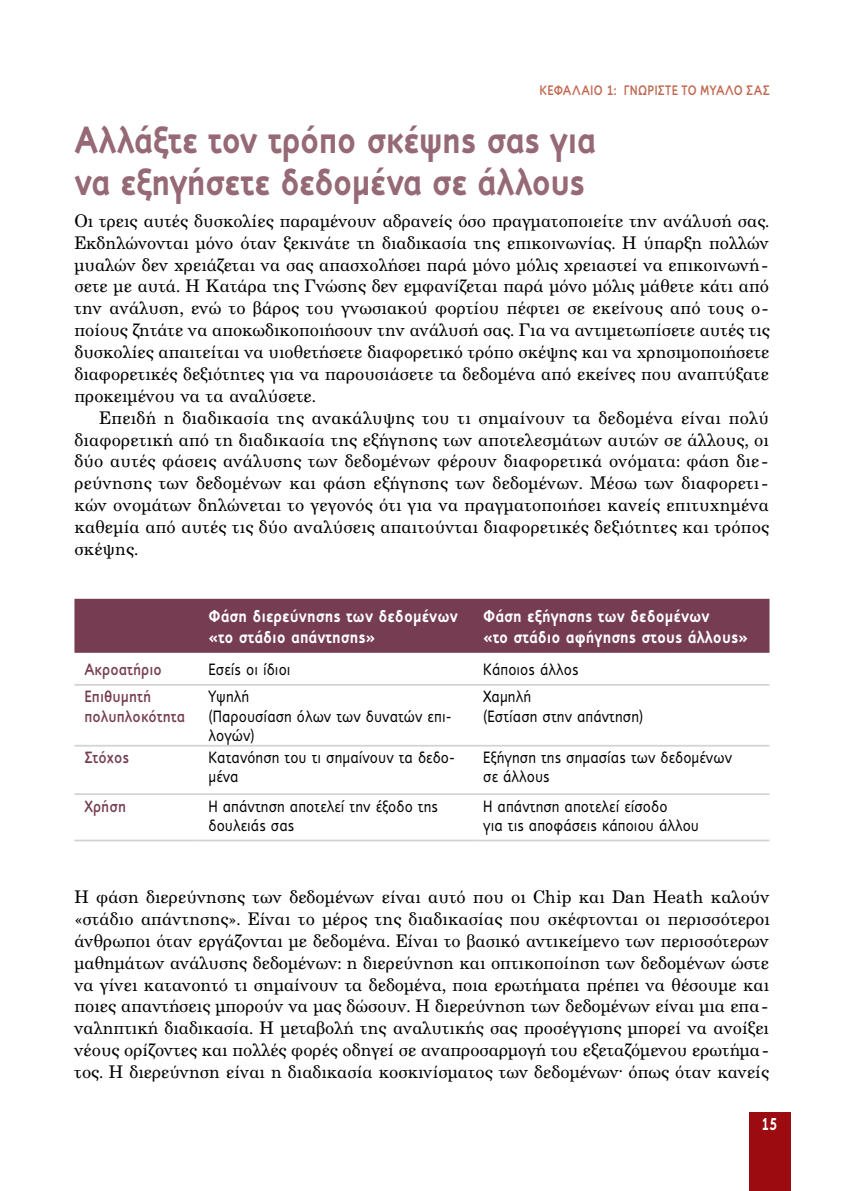
<style>
.page{position:relative;width:844px;height:1191px;background:#fff}
.page>*{position:absolute;margin:0;border:0;box-sizing:border-box;transform-origin:0 0}
.t1{font:700 38.5px/42px "PF Textbook";letter-spacing:-.02em;color:#966976;scale:.9 1}
.t2{font:17.5px/21.9px "PF Century";letter-spacing:.005em;color:#000;text-align:justify}
.t3{font:700 17.5px/21px "PF Textbook";letter-spacing:.005em;color:#fff;scale:.9 1}
.t4{font:700 17.5px "PF Textbook";letter-spacing:.005em;color:#fff;scale:.75 1}
.t5{font:16.62px/19.2px "PF Textbook";letter-spacing:.005em;color:#000;scale:.9 1}
.t6{font:500 16.62px/19.2px "PF Textbook";letter-spacing:.005em;color:#763c52;scale:.9 1}
.t7{font:500 14px "PF Textbook";letter-spacing:.085em;color:#c06851;scale:.9 1}
</style>
<div class="page">
<div style="left:748px;top:1112px;width:41px;height:79px;background:#9c0b0f"></div>
<div style="left:74px;top:599px;width:695px;height:54px;background:#763c52"></div>
<hr style="left:74px;top:684px;width:124px;height:1px;background:#d1d3d4">
<hr style="left:198px;top:684px;width:275px;height:1px;background:#d1d3d4">
<hr style="left:473px;top:684px;width:296px;height:1px;background:#d1d3d4">
<hr style="left:74px;top:745px;width:124px;height:1px;background:#d1d3d4">
<hr style="left:198px;top:745px;width:275px;height:1px;background:#d1d3d4">
<hr style="left:473px;top:745px;width:296px;height:1px;background:#d1d3d4">
<hr style="left:74px;top:793px;width:124px;height:2px;background:#d1d3d4">
<hr style="left:198px;top:793px;width:275px;height:2px;background:#d1d3d4">
<hr style="left:473px;top:793px;width:296px;height:2px;background:#d1d3d4">
<hr style="left:74px;top:839px;width:124px;height:2px;background:#d1d3d4">
<hr style="left:198px;top:839px;width:275px;height:2px;background:#d1d3d4">
<hr style="left:473px;top:839px;width:296px;height:2px;background:#d1d3d4">
<p class="t7" style="left:539px;top:82px;width:256px">Κεφάλαιο 1: Γνωρίστε το μυαλό σας</p>
<h1 class="t1" style="left:74px;top:119px;width:580px">Αλλάξτε τον τρόπο σκέψης σας για να εξηγήσετε δεδομένα σε άλλους</h1>
<p class="t2" style="left:74px;top:209px;width:696px">Οι τρεις αυτές δυσκολίες παραμένουν αδρανείς όσο πραγματοποιείτε την ανάλυσή σας.<br>Εκδηλώνονται μόνο όταν ξεκινάτε τη διαδικασία της επικοινωνίας. Η ύπαρξη πολλών μυαλών δεν χρειάζεται να σας απασχολήσει παρά μόνο μόλις χρειαστεί να επικοινωνή&shy;σετε με αυτά. Η Κατάρα της Γνώσης δεν εμφανίζεται παρά μόνο μόλις μάθετε κάτι από την ανάλυση, ενώ το βάρος του γνωσιακού φορτίου πέφτει σε εκείνους από τους ο&shy;ποίους ζητάτε να αποκωδικοποιήσουν την ανάλυσή σας. Για να αντιμετωπίσετε αυτές τις δυσκολίες απαιτείται να υιοθετήσετε διαφορετικό τρόπο σκέψης και να χρησιμοποιήσετε διαφορετικές δεξιότητες για να παρουσιάσετε τα δεδομένα από εκείνες που αναπτύξατε προκειμένου να τα αναλύσετε.</p>
<p class="t2" style="left:74px;top:406px;width:696px;text-indent:25px">Επειδή η διαδικασία της ανακάλυψης του τι σημαίνουν τα δεδομένα είναι πολύ διαφορετική από τη διαδικασία της εξήγησης των αποτελεσμάτων αυτών σε άλλους, οι δύο αυτές φάσεις ανάλυσης των δεδομένων φέρουν διαφορετικά ονόματα: φάση διε&shy;ρεύνησης των δεδομένων και φάση εξήγησης των δεδομένων. Μέσω των διαφορετι&shy;κών ονομάτων δηλώνεται το γεγονός ότι για να πραγματοποιήσει κανείς επιτυχημένα καθεμία από αυτές τις δύο αναλύσεις απαιτούνται διαφορετικές δεξιότητες και τρόπος σκέψης.</p>
<p class="t3" style="left:208px;top:605px;width:278px">Φάση διερεύνησης των δεδομένων «το στάδιο απάντησης»</p>
<p class="t3" style="left:483px;top:605px;width:295px">Φάση εξήγησης των δεδομένων<br>«το στάδιο αφήγησης στους άλλους»</p>
<p class="t6" style="left:84px;top:660px;width:88px">Ακροατήριο</p>
<p class="t5" style="left:208px;top:660px;width:93px">Εσείς οι ίδιοι</p>
<p class="t5" style="left:483px;top:660px;width:107px">Κάποιος άλλος</p>
<p class="t6" style="left:84px;top:687px;width:113px">Επιθυμητή πολυπλοκότητα</p>
<p class="t5" style="left:208px;top:687px;width:272px">Υψηλή<br>(Παρουσίαση όλων των δυνατών επι&shy;λογών)</p>
<p class="t5" style="left:483px;top:687px;width:179px">Χαμηλή<br>(Εστίαση στην απάντηση)</p>
<p class="t6" style="left:84px;top:748px;width:51px">Στόχος</p>
<p class="t5" style="left:208px;top:748px;width:275px">Κατανόηση του τι σημαίνουν τα δεδο&shy;μένα</p>
<p class="t5" style="left:483px;top:748px;width:278px">Εξήγηση της σημασίας των δεδομένων σε άλλους</p>
<p class="t6" style="left:84px;top:796px;width:48px">Χρήση</p>
<p class="t5" style="left:208px;top:796px;width:256px">Η απάντηση αποτελεί την έξοδο της δουλειάς σας</p>
<p class="t5" style="left:483px;top:796px;width:241px">Η απάντηση αποτελεί είσοδο<br>για τις αποφάσεις κάποιου άλλου</p>
<p class="t2" style="left:74px;top:885px;width:696px">Η φάση διερεύνησης των δεδομένων είναι αυτό που οι Chip και Dan Heath καλούν «στάδιο απάντησης». Είναι το μέρος της διαδικασίας που σκέφτονται οι περισσότεροι άνθρωποι όταν εργάζονται με δεδομένα. Είναι το βασικό αντικείμενο των περισσότερων μαθημάτων ανάλυσης δεδομένων: η διερεύνηση και οπτικοποίηση των δεδομένων ώστε να γίνει κατανοητό τι σημαίνουν τα δεδομένα, ποια ερωτήματα πρέπει να θέσουμε και ποιες απαντήσεις μπορούν να μας δώσουν. Η διερεύνηση των δεδομένων είναι μια επα&shy;ναληπτική διαδικασία. Η μεταβολή της αναλυτικής σας προσέγγισης μπορεί να ανοίξει νέους ορίζοντες και πολλές φορές οδηγεί σε αναπροσαρμογή του εξεταζόμενου ερωτήμα&shy;τος. Η διερεύνηση είναι η διαδικασία κοσκινίσματος των δεδομένων· όπως όταν κανείς</p>
<p class="t4" style="left:761px;top:1114px;width:23px">15</p>
</div>
